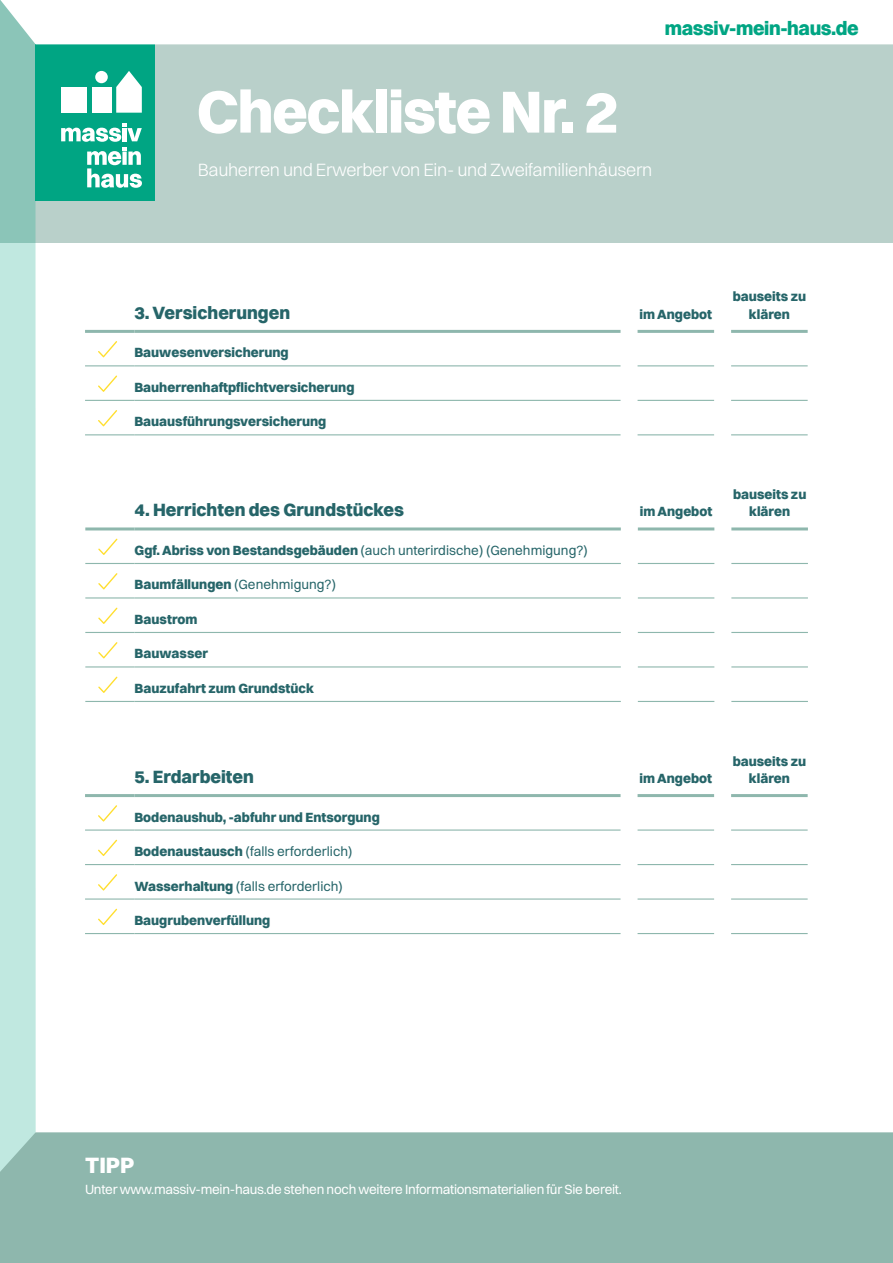
<style>
.page{position:relative;width:893px;height:1263px;background:#fff}
.page>*{position:absolute;margin:0;border:0;box-sizing:border-box;transform-origin:0 0}
.t1{font:800 60px "Switzer";letter-spacing:-.02em;color:#fff}
.t2{font:800 22.5px "Switzer";color:#fff}
.t3{font:800 19.5px "Switzer";letter-spacing:-.02em;color:#00a583}
.t4{font:800 18px "Switzer";color:#266569}
.t5{font:300 18px "Switzer";letter-spacing:-.02em;color:#fff}
.t6{font:800 13.5px/17.2px "Switzer";color:#266569;text-align:center}
.t7{font:13.5px "Switzer";color:#266569}
.t8{font:13.5px "Switzer";letter-spacing:-.02em;color:#fff}
.s1{font-weight:800}
</style>
<div class="page">
<div style="left:0;top:0;width:893px;height:243px;background:#b9d0ca"></div>
<svg style="left:0;top:44px;width:36px;height:1088px;background:#b6e1d8"></svg>
<div style="left:36px;top:45px;width:119px;height:156px;background:#00a583"></div>
<div style="left:61px;top:87px;width:26px;height:26px;background:#fff"></div>
<svg style="left:116px;top:71px;width:26px;height:42px"></svg>
<div style="left:92px;top:87px;width:19px;height:26px;background:#fff"></div>
<div style="left:95px;top:71px;width:13px;height:12px;background:#fff;border-radius:50%"></div>
<svg style="left:61px;top:124px;width:81px;height:64px"></svg>
<div style="left:0;top:0;width:893px;height:44px;background:#fff"></div>
<div style="left:0;top:1132px;width:893px;height:131px;background:#8eb7ad"></div>
<hr style="left:135px;top:563px;width:486px;height:1px;background:#8eb7ad">
<hr style="left:638px;top:563px;width:76px;height:1px;background:#8eb7ad">
<hr style="left:731px;top:563px;width:77px;height:1px;background:#8eb7ad">
<hr style="left:135px;top:597px;width:486px;height:1px;background:#8eb7ad">
<hr style="left:638px;top:597px;width:76px;height:1px;background:#8eb7ad">
<hr style="left:731px;top:597px;width:77px;height:1px;background:#8eb7ad">
<hr style="left:135px;top:632px;width:486px;height:1px;background:#8eb7ad">
<hr style="left:638px;top:632px;width:76px;height:1px;background:#8eb7ad">
<hr style="left:731px;top:632px;width:77px;height:1px;background:#8eb7ad">
<hr style="left:135px;top:666px;width:486px;height:1px;background:#8eb7ad">
<hr style="left:638px;top:666px;width:76px;height:1px;background:#8eb7ad">
<hr style="left:731px;top:666px;width:77px;height:1px;background:#8eb7ad">
<hr style="left:135px;top:701px;width:486px;height:1px;background:#8eb7ad">
<hr style="left:638px;top:701px;width:76px;height:1px;background:#8eb7ad">
<hr style="left:731px;top:701px;width:77px;height:1px;background:#8eb7ad">
<hr style="left:85px;top:597px;width:50px;height:1px;background:#8eb7ad">
<hr style="left:85px;top:632px;width:50px;height:1px;background:#8eb7ad">
<hr style="left:85px;top:666px;width:50px;height:1px;background:#8eb7ad">
<hr style="left:85px;top:701px;width:50px;height:1px;background:#8eb7ad">
<hr style="left:85px;top:563px;width:50px;height:1px;background:#8eb7ad">
<hr style="left:85px;top:527px;width:50px;height:3px;background:#8eb7ad">
<hr style="left:135px;top:527px;width:486px;height:3px;background:#8eb7ad">
<hr style="left:638px;top:527px;width:76px;height:3px;background:#8eb7ad">
<hr style="left:731px;top:527px;width:77px;height:3px;background:#8eb7ad">
<svg style="left:98px;top:539px;width:19px;height:16px"></svg>
<svg style="left:98px;top:573px;width:19px;height:16px"></svg>
<svg style="left:98px;top:608px;width:19px;height:16px"></svg>
<svg style="left:98px;top:642px;width:19px;height:16px"></svg>
<svg style="left:98px;top:676px;width:19px;height:17px"></svg>
<hr style="left:134px;top:829px;width:487px;height:2px;background:#8eb7ad">
<hr style="left:638px;top:829px;width:76px;height:2px;background:#8eb7ad">
<hr style="left:731px;top:829px;width:77px;height:2px;background:#8eb7ad">
<hr style="left:134px;top:864px;width:487px;height:1px;background:#8eb7ad">
<hr style="left:638px;top:864px;width:76px;height:1px;background:#8eb7ad">
<hr style="left:731px;top:864px;width:77px;height:1px;background:#8eb7ad">
<hr style="left:134px;top:898px;width:487px;height:2px;background:#8eb7ad">
<hr style="left:638px;top:898px;width:76px;height:2px;background:#8eb7ad">
<hr style="left:731px;top:898px;width:77px;height:2px;background:#8eb7ad">
<hr style="left:134px;top:933px;width:487px;height:1px;background:#8eb7ad">
<hr style="left:638px;top:933px;width:76px;height:1px;background:#8eb7ad">
<hr style="left:731px;top:933px;width:77px;height:1px;background:#8eb7ad">
<hr style="left:85px;top:864px;width:49px;height:1px;background:#8eb7ad">
<hr style="left:85px;top:898px;width:49px;height:2px;background:#8eb7ad">
<hr style="left:85px;top:933px;width:49px;height:1px;background:#8eb7ad">
<hr style="left:85px;top:829px;width:49px;height:2px;background:#8eb7ad">
<hr style="left:85px;top:794px;width:49px;height:3px;background:#8eb7ad">
<hr style="left:134px;top:794px;width:487px;height:3px;background:#8eb7ad">
<hr style="left:638px;top:794px;width:76px;height:3px;background:#8eb7ad">
<hr style="left:731px;top:794px;width:77px;height:3px;background:#8eb7ad">
<svg style="left:98px;top:805px;width:19px;height:16px"></svg>
<svg style="left:98px;top:840px;width:19px;height:16px"></svg>
<svg style="left:98px;top:874px;width:19px;height:16px"></svg>
<svg style="left:98px;top:909px;width:19px;height:16px"></svg>
<hr style="left:134px;top:365px;width:487px;height:1px;background:#8eb7ad">
<hr style="left:638px;top:365px;width:76px;height:1px;background:#8eb7ad">
<hr style="left:731px;top:365px;width:77px;height:1px;background:#8eb7ad">
<hr style="left:134px;top:400px;width:487px;height:1px;background:#8eb7ad">
<hr style="left:638px;top:400px;width:76px;height:1px;background:#8eb7ad">
<hr style="left:731px;top:400px;width:77px;height:1px;background:#8eb7ad">
<hr style="left:134px;top:434px;width:487px;height:1px;background:#8eb7ad">
<hr style="left:638px;top:434px;width:76px;height:1px;background:#8eb7ad">
<hr style="left:731px;top:434px;width:77px;height:1px;background:#8eb7ad">
<hr style="left:85px;top:400px;width:49px;height:1px;background:#8eb7ad">
<hr style="left:85px;top:434px;width:49px;height:1px;background:#8eb7ad">
<hr style="left:85px;top:365px;width:49px;height:1px;background:#8eb7ad">
<hr style="left:85px;top:330px;width:49px;height:3px;background:#8eb7ad">
<hr style="left:134px;top:330px;width:487px;height:3px;background:#8eb7ad">
<hr style="left:638px;top:330px;width:76px;height:3px;background:#8eb7ad">
<hr style="left:731px;top:330px;width:77px;height:3px;background:#8eb7ad">
<svg style="left:98px;top:341px;width:19px;height:16px"></svg>
<svg style="left:98px;top:375px;width:19px;height:17px"></svg>
<svg style="left:98px;top:410px;width:19px;height:16px"></svg>
<h3 class="t3" style="left:665px;top:16px;width:196px">massiv-mein-haus.de</h3>
<h1 class="t1" style="left:197px;top:74px;width:423px">Checkliste Nr. 2</h1>
<h3 class="t5" style="left:198px;top:159px;width:456px">Bauherren und Erwerber von Ein- und Zweifamilienhäusern</h3>
<h3 class="t4" style="left:134px;top:301px;width:157px">3. Versicherungen</h3>
<p class="t6" style="left:640px;top:305px;width:74px">im Angebot</p>
<p class="t6" style="left:134px;top:344px;width:156px">Bauwesenversicherung</p>
<p class="t6" style="left:134px;top:378px;width:222px">Bauherrenhaftpflichtversicherung</p>
<p class="t6" style="left:134px;top:413px;width:193px">Bauausführungsversicherung</p>
<p class="t6" style="left:733px;top:288px;width:75px">bauseits zu klären</p>
<h3 class="t4" style="left:135px;top:499px;width:271px">4. Herrichten des Grundstückes</h3>
<p class="t6" style="left:640px;top:503px;width:74px">im Angebot</p>
<p class="t7" style="left:135px;top:542px;width:455px"><span class="s1">Ggf. Abriss von Bestandsgebäuden</span> (auch unterirdische) (Genehmigung?)</p>
<p class="t7" style="left:135px;top:577px;width:203px"><span class="s1">Baumfällungen</span> (Genehmigung?)</p>
<p class="t6" style="left:135px;top:610px;width:64px">Baustrom</p>
<p class="t6" style="left:135px;top:645px;width:75px">Bauwasser</p>
<p class="t6" style="left:135px;top:679px;width:181px">Bauzufahrt zum Grundstück</p>
<p class="t6" style="left:733px;top:485px;width:75px">bauseits zu klären</p>
<h3 class="t4" style="left:134px;top:765px;width:121px">5. Erdarbeiten</h3>
<p class="t6" style="left:640px;top:769px;width:74px">im Angebot</p>
<p class="t6" style="left:134px;top:808px;width:247px">Bodenaushub, -abfuhr und Entsorgung</p>
<p class="t7" style="left:134px;top:843px;width:220px"><span class="s1">Bodenaustausch</span> (falls erforderlich)</p>
<p class="t7" style="left:134px;top:878px;width:210px"><span class="s1">Wasserhaltung</span> (falls erforderlich)</p>
<p class="t6" style="left:134px;top:911px;width:137px">Baugrubenverfüllung</p>
<p class="t6" style="left:733px;top:752px;width:75px">bauseits zu klären</p>
<h2 class="t2" style="left:85px;top:1151px;width:51px">TIPP</h2>
<p class="t8" style="left:85px;top:1181px;width:538px">Unter www.massiv-mein-haus.de stehen noch weitere Informationsmaterialien für Sie bereit.</p>
</div>
